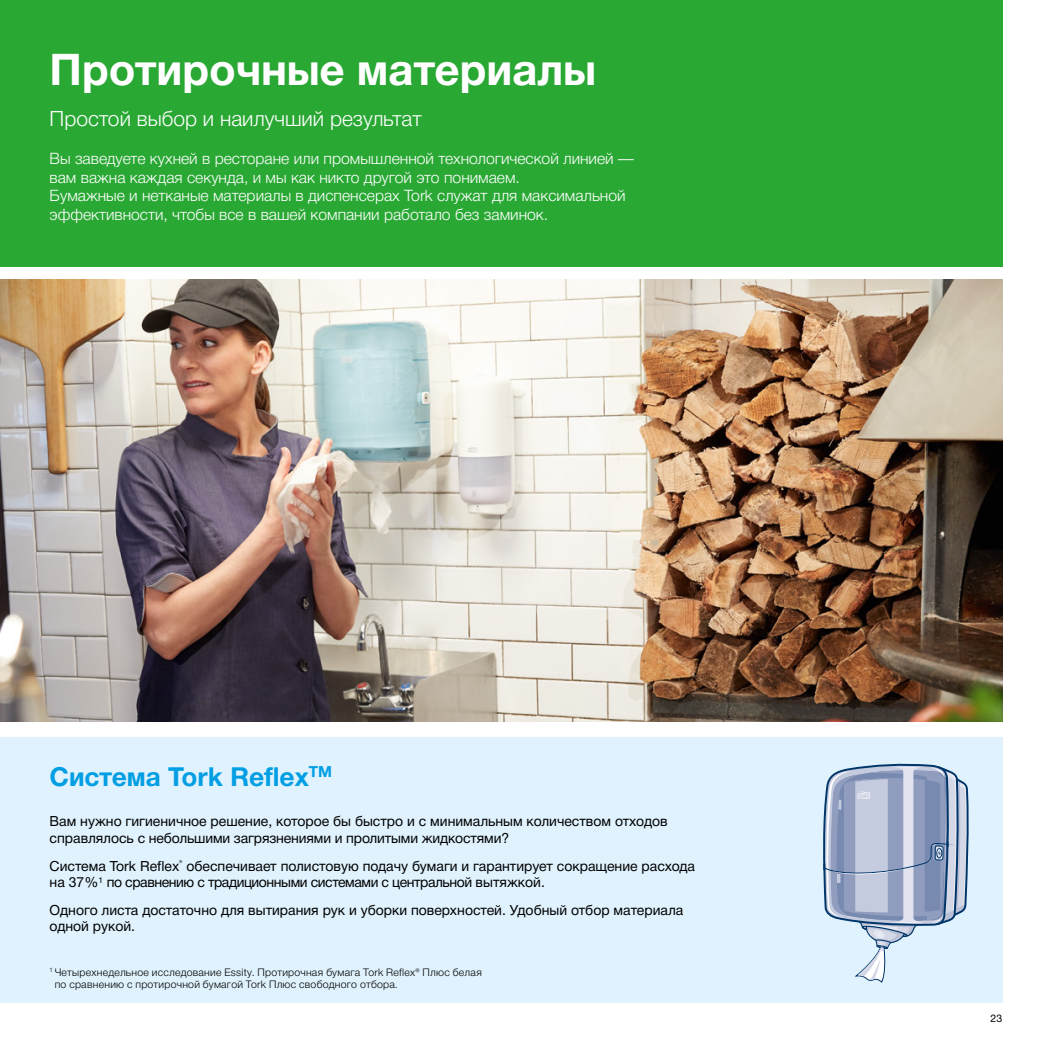
<style>
.page{position:relative;width:1042px;height:1042px;background:#fff}
.page>*{position:absolute;margin:0;border:0;box-sizing:border-box;transform-origin:0 0}
.t1{font:700 43.75px "Helvetica Neue Cyr";color:#fff}
.t2{font:700 26.25px "Helvetica Neue Cyr";color:#009ee3}
.t3{font:300 21px "Helvetica Neue Cyr";color:#fff}
.t4{font:300 15.75px/18.9px "Helvetica Neue Cyr";color:#fff}
.t5{font:14px/16.8px "Helvetica Neue Cyr";color:#000}
.t6{font:300 10.5px/12.2px "Helvetica Neue Cyr";letter-spacing:.025em;color:#000}
.t7{font:10.5px "Helvetica Neue Cyr";color:#000}
</style>
<div class="page">
<img style="left:0;top:279px;width:1002px;height:442px">
<div style="left:0;top:0;width:1002px;height:266px;background:#2aa834"></div>
<div style="left:0;top:737px;width:1002px;height:265px;background:#dff2fd"></div>
<svg style="left:823px;top:763px;width:145px;height:220px"></svg>
<h1 class="t1" style="left:50px;top:45px;width:548px">Протирочные материалы</h1>
<h3 class="t3" style="left:50px;top:107px;width:374px">Простой выбор и наилучший результат</h3>
<p class="t4" style="left:50px;top:149px;width:586px">Вы заведуете кухней в ресторане или промышленной технологической линией — вам важна каждая секунда, и мы как никто другой это понимаем.<br>Бумажные и нетканые материалы в диспенсерах Tork служат для максимальной эффективности, чтобы все в вашей компании работало без заминок.</p>
<h2 class="t2" style="left:50px;top:762px;width:284px">Система Tork Reflex<sup>TM</sup></h2>
<p class="t5" style="left:50px;top:813px;width:619px">Вам нужно гигиеничное решение, которое бы быстро и с минимальным количеством отходов справлялось с небольшими загрязнениями и пролитыми жидкостями?</p>
<p class="t5" style="left:50px;top:857px;width:647px">Система Tork Reflex<sup>®</sup> обеспечивает полистовую подачу бумаги и гарантирует сокращение расхода на 37%<sup>1</sup> по сравнению с традиционными системами с центральной вытяжкой.</p>
<p class="t5" style="left:50px;top:901px;width:635px">Одного листа достаточно для вытирания рук и уборки поверхностей. Удобный отбор материала одной рукой.</p>
<p class="t6" style="left:55px;top:966px;width:429px;text-indent:-5px"><sup>1</sup> Четырехнедельное исследование Essity. Протирочная бумага Tork Reflex® Плюс белая по сравнению с протирочной бумагой Tork Плюс свободного отбора.</p>
<p class="t7" style="left:990px;top:1012px;width:13px">23</p>
</div>
